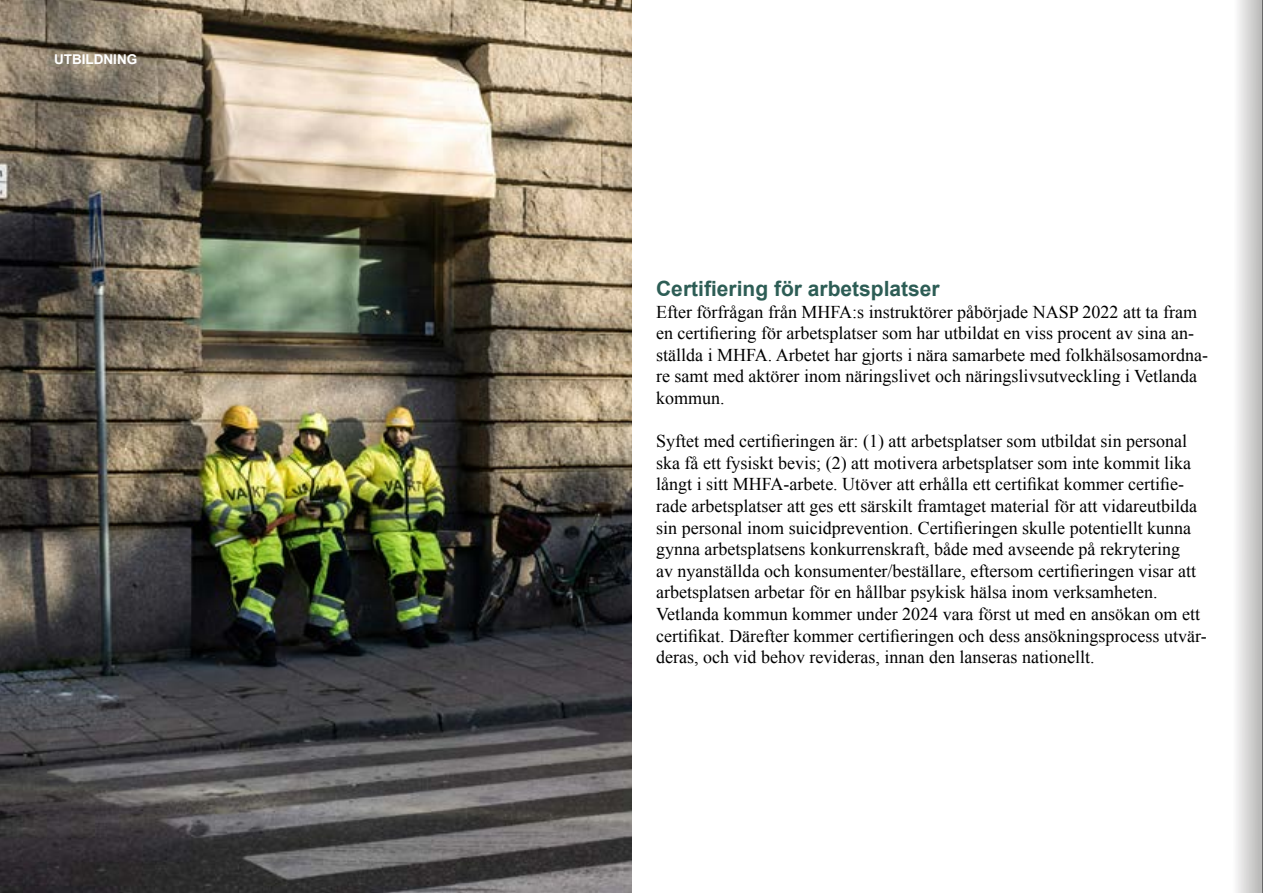
<style>
.page{position:relative;width:1263px;height:893px;background:#fff}
.page>*{position:absolute;margin:0;border:0;box-sizing:border-box;transform-origin:0 0}
.t1{font:700 21px "Arial";color:#2d5d55}
.t2{font:18px/21.6px "Times New Roman";color:#000}
.t3{font:700 13.5px "Arial";color:#fff}
</style>
<div class="page">
<div style="left:1232px;top:0;width:30px;height:893px;background:linear-gradient(to right,#fff,#b9b9b8)"></div>
<img style="left:1px;top:0;width:630px;height:893px">
<hr style="left:1262px;top:0;width:1px;height:893px;background:#bdc6dc">
<p class="t3" style="left:54px;top:50px;width:85px">UTBILDNING</p>
<p class="t1" style="left:656px;top:275px;width:285px">Certifiering för arbetsplatser</p>
<p class="t2" style="left:656px;top:300px;width:554px">Efter förfrågan från MHFA:s instruktörer påbörjade NASP 2022 att ta fram en certifiering för arbetsplatser som har utbildat en viss procent av sina an&shy;ställda i MHFA. Arbetet har gjorts i nära samarbete med folkhälsosamordna&shy;re samt med aktörer inom näringslivet och näringslivsutveckling i Vetlanda kommun.</p>
<p class="t2" style="left:656px;top:430px;width:552px">Syftet med certifieringen är: (1) att arbetsplatser som utbildat sin personal ska få ett fysiskt bevis; (2) att motivera arbetsplatser som inte kommit lika långt i sitt MHFA-arbete. Utöver att erhålla ett certifikat kommer certifie&shy;rade arbetsplatser att ges ett särskilt framtaget material för att vidareutbilda sin personal inom suicidprevention. Certifieringen skulle potentiellt kunna gynna arbetsplatsens konkurrenskraft, både med avseende på rekrytering<br>av nyanställda och konsumenter/beställare, eftersom certifieringen visar att arbetsplatsen arbetar för en hållbar psykisk hälsa inom verksamheten.<br>Vetlanda kommun kommer under 2024 vara först ut med en ansökan om ett certifikat. Därefter kommer certifieringen och dess ansökningsprocess utvär&shy;deras, och vid behov revideras, innan den lanseras nationellt.</p>
</div>
